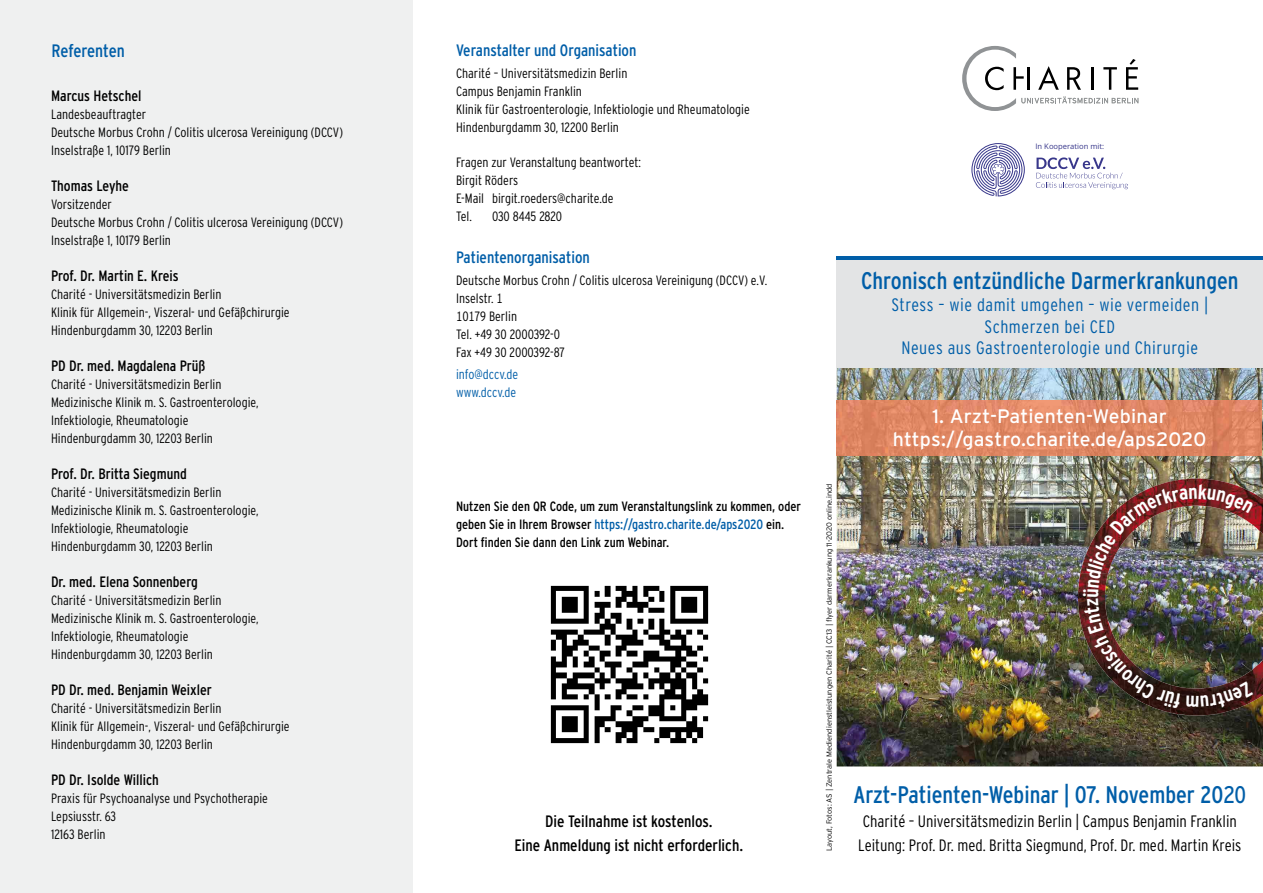
<style>
.page{position:relative;width:1263px;height:893px;background:#fff}
.page>*{position:absolute;margin:0;border:0;box-sizing:border-box;transform-origin:0 0}
.t1{font:condensed 24px "Interstate";color:#005ea8}
.t2{font:19.5px/23.4px "Interstate";letter-spacing:.01em;color:#fff;text-align:center}
.t3{font:300 condensed 18px/21.6px "Interstate";letter-spacing:.03em;color:#005ea8;text-align:center}
.t4{font:condensed 18px "Interstate";letter-spacing:-.005em;color:#005ea8}
.t5{font:300 condensed 16.5px/24px "Interstate";color:#000}
.t6{font:condensed 16.5px/24px "Interstate";color:#000;text-align:center}
.t7{font:condensed 16.5px "Interstate";color:#005ea8}
.t8{font:condensed 15px "Interstate";color:#000}
.t9{font:300 condensed 13.5px/18px "Interstate";color:#000}
.t10{font:condensed 13.5px/18px "Interstate";color:#000}
.t11{font:300 condensed 13.5px/18px "Interstate";color:#005ea8}
.t12{font:7.65px "Open Sans";color:#38378b}
.t13{font:300 7.5px "Interstate";color:#000}
.s1{font-family:"Interstate Tab"}
.s2{color:#005ea8}
</style>
<div class="page">
<img style="left:837px;top:368px;width:426px;height:398px">
<div style="left:837px;top:258px;width:426px;height:110px;background:#e3e4e5"></div>
<hr style="left:837px;top:257px;width:426px;height:3px;background:#005ea8">
<div style="left:0;top:0;width:412px;height:893px;background:#eff0f0"></div>
<img style="left:1080px;top:481px;width:90px;height:92px">
<img style="left:1170px;top:479px;width:93px;height:5px">
<img style="left:1078px;top:573px;width:5px;height:118px">
<img style="left:1124px;top:709px;width:46px;height:4px">
<img style="left:1217px;top:709px;width:46px;height:5px">
<img style="left:1170px;top:709px;width:47px;height:7px">
<svg style="left:962px;top:46px;width:176px;height:65px"></svg>
<svg style="left:1036px;top:157px;width:92px;height:32px"></svg>
<svg style="left:971px;top:143px;width:54px;height:53px"></svg>
<img style="left:550px;top:585px;width:159px;height:159px">
<img style="left:837px;top:401px;width:425px;height:54px">
<img style="left:1083px;top:484px;width:180px;height:225px">
<h3 class="t4" style="left:51px;top:41px;width:75px">Referenten</h3>
<p class="t8" style="left:51px;top:88px;width:92px">Marcus Hetschel</p>
<p class="t9" style="left:51px;top:106px;width:293px">Landesbeauftragter<br>Deutsche Morbus Crohn / Colitis ulcerosa Vereinigung (DCCV)<br>Inselstraße 1, 10179 Berlin</p>
<p class="t8" style="left:51px;top:178px;width:79px">Thomas Leyhe</p>
<p class="t9" style="left:51px;top:196px;width:293px">Vorsitzender<br>Deutsche Morbus Crohn / Colitis ulcerosa Vereinigung (DCCV)<br>Inselstraße 1, 10179 Berlin</p>
<p class="t8" style="left:51px;top:268px;width:129px">Prof. Dr. Martin E. Kreis</p>
<p class="t9" style="left:51px;top:286px;width:240px">Charité - Universitätsmedizin Berlin<br>Klinik für Allgemein-, Viszeral- und Gefäßchirurgie<br>Hindenburgdamm 30, 12203 Berlin</p>
<p class="t8" style="left:51px;top:358px;width:156px">PD Dr. med. Magdalena Prüß</p>
<p class="t9" style="left:51px;top:376px;width:209px">Charité - Universitätsmedizin Berlin Medizinische Klinik m. S. Gastroenterologie, Infektiologie, Rheumatologie Hindenburgdamm 30, 12203 Berlin</p>
<p class="t8" style="left:51px;top:466px;width:137px">Prof. Dr. Britta Siegmund</p>
<p class="t9" style="left:51px;top:484px;width:209px">Charité - Universitätsmedizin Berlin Medizinische Klinik m. S. Gastroenterologie, Infektiologie, Rheumatologie Hindenburgdamm 30, 12203 Berlin</p>
<p class="t8" style="left:51px;top:574px;width:148px">Dr. med. Elena Sonnenberg</p>
<p class="t9" style="left:51px;top:592px;width:209px">Charité - Universitätsmedizin Berlin Medizinische Klinik m. S. Gastroenterologie, Infektiologie, Rheumatologie Hindenburgdamm 30, 12203 Berlin</p>
<p class="t8" style="left:51px;top:682px;width:162px">PD Dr. med. Benjamin Weixler</p>
<p class="t9" style="left:51px;top:700px;width:240px">Charité - Universitätsmedizin Berlin<br>Klinik für Allgemein-, Viszeral- und Gefäßchirurgie<br>Hindenburgdamm 30, 12203 Berlin</p>
<p class="t8" style="left:51px;top:772px;width:109px">PD Dr. Isolde Willich</p>
<p class="t9" style="left:51px;top:790px;width:218px">Praxis für Psychoanalyse und Psychotherapie<br>Lepsiusstr. 63<br>12163 Berlin</p>
<p class="t7" style="left:456px;top:41px;width:182px">Veranstalter und Organisation</p>
<p class="t9" style="left:456px;top:64px;width:295px">Charité – Universitätsmedizin Berlin<br>Campus Benjamin Franklin<br>Klinik für Gastroenterologie, Infektiologie und Rheumatologie Hindenburgdamm 30, 12200 Berlin</p>
<p class="t9" style="left:456px;top:153px;width:186px">Fragen zur Veranstaltung beantwortet:<br>Birgit Röders<br>E-Mail birgit.roeders@charite.de<br>Tel.</p>
<p class="t9" style="left:492px;top:207px;width:72px">030 8445 2820</p>
<p class="t7" style="left:456px;top:247px;width:135px">Patientenorganisation</p>
<p class="t9" style="left:456px;top:271px;width:313px">Deutsche Morbus Crohn / Colitis ulcerosa Vereinigung (DCCV) e.V.<br>Inselstr. <span class="s1">1<br>1</span>0<span class="s1">1</span>79 Berlin<br>Tel. +49 30 2000392-0<br>Fax +49 30 2000392-87</p>
<p class="t11" style="left:456px;top:365px;width:64px">info@dccv.de www.dccv.de</p>
<p class="t10" style="left:456px;top:498px;width:346px">Nutzen Sie den QR Code, um zum Veranstaltungslink zu kommen, oder geben Sie in Ihrem Browser <span class="s2">https://gastro.charite.de/aps2020</span> ein.<br>Dort finden Sie dann den Link zum Webinar.</p>
<p class="t6" style="left:514px;top:809px;width:230px">Die Teilnahme ist kostenlos.<br>Eine Anmeldung ist nicht erforderlich.</p>
<p class="t12" style="left:1035px;top:141px;width:70px">In Kooperation mit:</p>
<p class="t13" style="left:825px;top:851px;width:369px;rotate:-90deg">Layout, Fotos: AS | Zentrale Mediendienstleistungen Charité | CC13 | flyer darmerkrankung 11-2020 online.indd</p>
<h1 class="t1" style="left:861px;top:268px;width:379px">Chronisch entzündliche Darmerkrankungen</h1>
<h3 class="t3" style="left:891px;top:294px;width:318px">Stress – wie damit umgehen – wie vermeiden |<br>Schmerzen bei CED<br>Neues aus Gastroenterologie und Chirurgie</h3>
<h2 class="t2" style="left:893px;top:404px;width:315px">1. Arzt-Patienten-Webinar https://gastro.charite.de/aps2020</h2>
<h1 class="t1" style="left:853px;top:781px;width:394px">Arzt-Patienten-Webinar | 07. November 20<span class="s1">20</span></h1>
<p class="t5" style="left:858px;top:809px;width:385px">Charité – Universitätsmedizin Berlin | Campus Benjamin Franklin<br>Leitung: Prof. Dr. med. Britta Siegmund, Prof. Dr. med. Martin Kreis</p>
</div>
